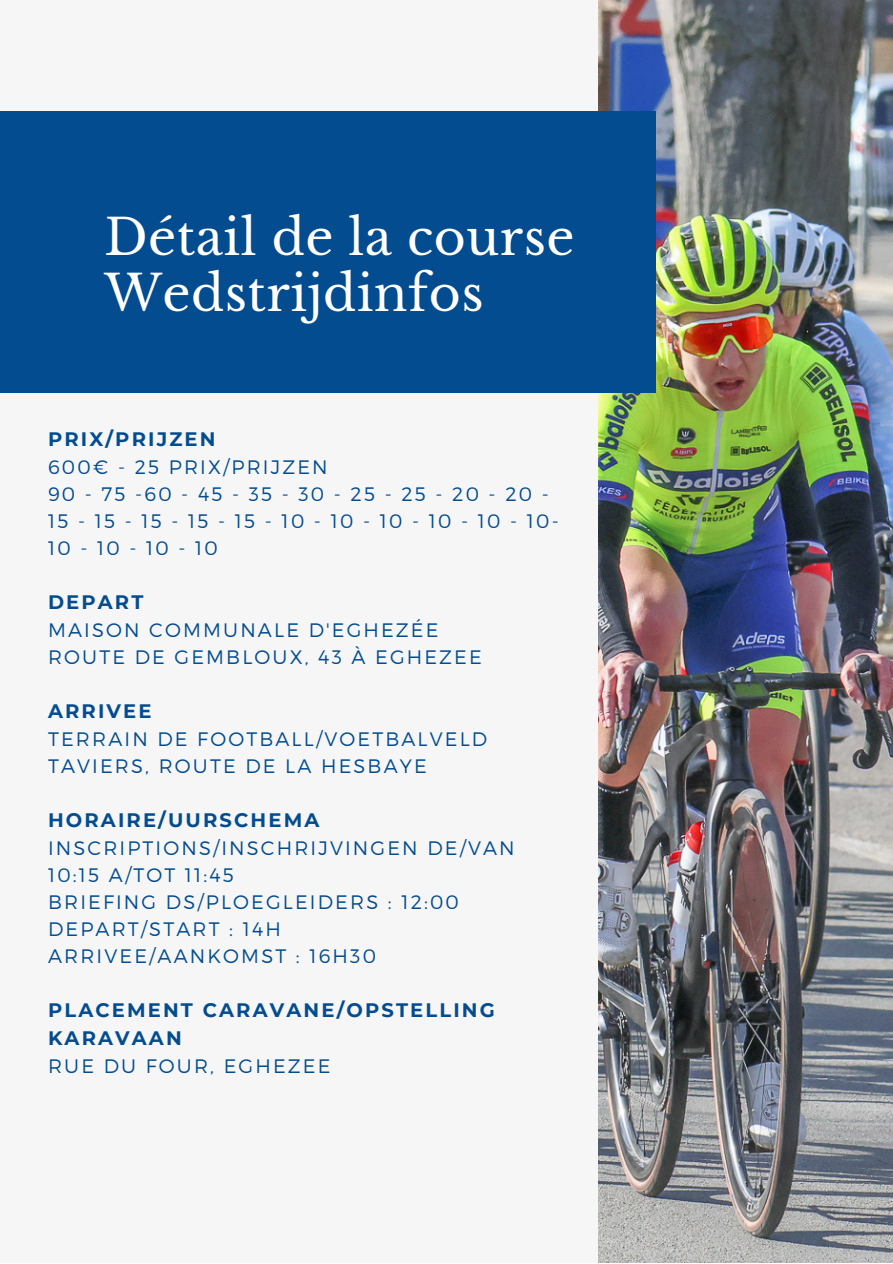
<style>
.page{position:relative;width:893px;height:1264px;background:#fff}
.page>*{position:absolute;margin:0;border:0;box-sizing:border-box;transform-origin:0 0}
.t1{font:49.05px "Libre Baskerville";letter-spacing:.01em;color:#fff}
.t2{font:300 19.5px/27px "Montserrat";letter-spacing:.11em;color:#044c90}
.t3{font:700 19.5px/28px "Montserrat";letter-spacing:.11em;color:#044c90}
</style>
<div class="page">
<div style="left:0;top:0;width:892px;height:1262px;background:#f6f6f6"></div>
<img style="left:598px;top:0;width:294px;height:1262px">
<div style="left:0;top:111px;width:655px;height:281px;background:#044c90"></div>
<p class="t1" style="left:104px;top:207px;width:471px">Détail de la course</p>
<p class="t1" style="left:104px;top:264px;width:381px">Wedstrijdinfos</p>
<p class="t3" style="left:48px;top:425px;width:169px">PRIX/PRIJZEN</p>
<p class="t2" style="left:48px;top:452px;width:281px">600€ - 25 PRIX/PRIJZEN</p>
<p class="t2" style="left:48px;top:479px;width:512px">90-75-60-45-35-30-25-25-20-20-<br>15-15-15-15-15-10-10-10-10-10-10-<br>10-10-10-10</p>
<p class="t3" style="left:48px;top:588px;width:97px">DEPART</p>
<p class="t2" style="left:48px;top:615px;width:392px">MAISON COMMUNALE D'EGHEZÉE</p>
<p class="t2" style="left:48px;top:642px;width:435px">ROUTE DE GEMBLOUX, 43 À EGHEZEE</p>
<p class="t3" style="left:48px;top:697px;width:105px">ARRIVEE</p>
<p class="t2" style="left:48px;top:724px;width:441px">TERRAIN DE FOOTBALL/VOETBALVELD<br>TAVIERS, ROUTE DE LA HESBAYE</p>
<p class="t3" style="left:48px;top:806px;width:273px">HORAIRE/UURSCHEMA</p>
<p class="t2" style="left:48px;top:833px;width:468px">INSCRIPTIONS/INSCHRIJVINGEN DE/VAN<br>10:15 A/TOT 11:45</p>
<p class="t2" style="left:48px;top:887px;width:412px">BRIEFING DS/PLOEGLEIDERS : 12:00</p>
<p class="t2" style="left:48px;top:914px;width:234px">DEPART/START : 14H</p>
<p class="t2" style="left:48px;top:941px;width:329px">ARRIVEE/AANKOMST : 16H30</p>
<p class="t3" style="left:48px;top:996px;width:448px">PLACEMENT CARAVANE/OPSTELLING<br>KARAVAAN</p>
<p class="t2" style="left:48px;top:1051px;width:284px">RUE DU FOUR, EGHEZEE</p>
</div>
